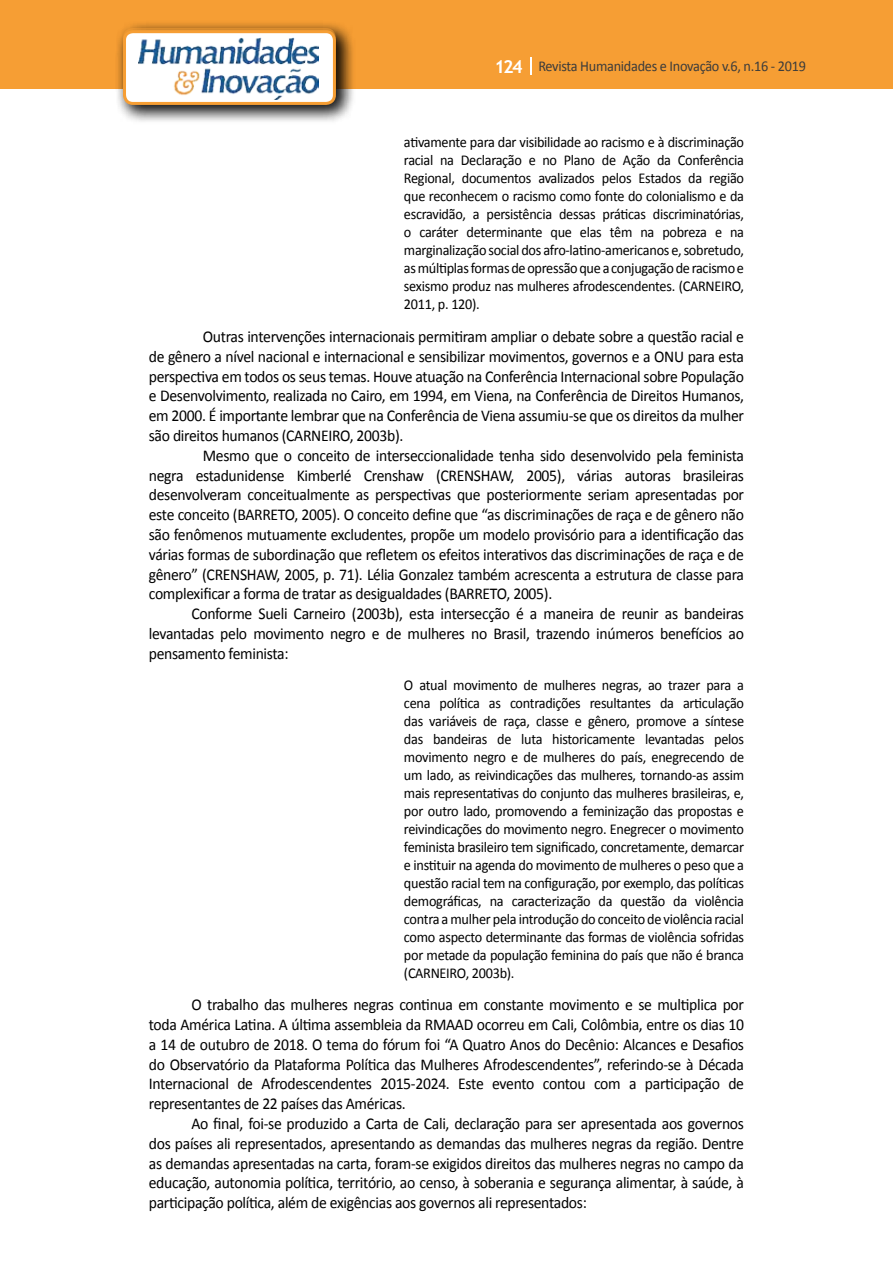
<style>
.page{position:relative;width:893px;height:1263px;background:#fff}
.page>*{position:absolute;margin:0;border:0;box-sizing:border-box;transform-origin:0 0}
.t1{font:16.5px/19.8px "Calibri";letter-spacing:-.02em;color:#000;text-align:justify;scale:.95 1}
.t2{font:15px/18px "Calibri";letter-spacing:-.02em;color:#000;text-align:justify;scale:.95 1}
.t3{font:15px "Calibri";letter-spacing:-.02em;color:#3c3c3b;scale:.95 1}
.s1{font-family:"Trebuchet MS";font-weight:700;font-size:18px;color:#fff}
</style>
<div class="page">
<div style="left:0;top:0;width:893px;height:88px;background:#f69e34"></div>
<svg style="left:530px;top:57px;width:2px;height:18px"></svg>
<div style="left:115px;top:22px;width:241px;height:103px;background:#000;opacity:.75"></div>
<div style="left:125px;top:32px;width:209px;height:71px;background:#fff;border-radius:9px"></div>
<img style="left:138px;top:37px;width:181px;height:62px">
<div style="left:123px;top:30px;width:213px;height:75px;border:3px solid #f69e34;border-radius:9px"></div>
<p class="t3" style="left:495px;top:57px;width:329px"><span class="s1">124</span> Revista Humanidades e Inovação v.6, n.16 - 2019</p>
<p class="t2" style="left:404px;top:133px;width:360px">ativamente para dar visibilidade ao racismo e à discriminação racial na Declaração e no Plano de Ação da Conferência Regional, documentos avalizados pelos Estados da região que reconhecem o racismo como fonte do colonialismo e da escravidão, a persistência dessas práticas discriminatórias, o caráter determinante que elas têm na pobreza e na marginalização social dos afro-latino-americanos e, sobretudo, as múltiplas formas de opressão que a conjugação de racismo e sexismo produz nas mulheres afrodescendentes. (CARNEIRO, 2011, p. 120).</p>
<p class="t1" style="left:149px;top:327px;width:628px;text-indent:54px">Outras intervenções internacionais permitiram ampliar o debate sobre a questão racial e de gênero a nível nacional e internacional e sensibilizar movimentos, governos e a ONU para esta perspectiva em todos os seus temas. Houve atuação na Conferência Internacional sobre População e Desenvolvimento, realizada no Cairo, em 1994, em Viena, na Conferência de Direitos Humanos, em 2000. É importante lembrar que na Conferência de Viena assumiu-se que os direitos da mulher são direitos humanos (CARNEIRO, 2003b).</p>
<p class="t1" style="left:149px;top:445px;width:628px;text-indent:54px">Mesmo que o conceito de interseccionalidade tenha sido desenvolvido pela feminista negra estadunidense Kimberlé Crenshaw (CRENSHAW, 2005), várias autoras brasileiras desenvolveram conceitualmente as perspectivas que posteriormente seriam apresentadas por este conceito (BARRETO, 2005). O conceito define que “as discriminações de raça e de gênero não são fenômenos mutuamente excludentes, propõe um modelo provisório para a identificação das várias formas de subordinação que refletem os efeitos interativos das discriminações de raça e de gênero” (CRENSHAW, 2005, p. 71). Lélia Gonzalez também acrescenta a estrutura de classe para complexificar a forma de tratar as desigualdades (BARRETO, 2005).</p>
<p class="t1" style="left:149px;top:604px;width:628px;text-indent:43px">Conforme Sueli Carneiro (2003b), esta intersecção é a maneira de reunir as bandeiras levantadas pelo movimento negro e de mulheres no Brasil, trazendo inúmeros benefícios ao pensamento feminista:</p>
<p class="t2" style="left:404px;top:675px;width:360px">O atual movimento de mulheres negras, ao trazer para a cena política as contradições resultantes da articulação das variáveis de raça, classe e gênero, promove a síntese das bandeiras de luta historicamente levantadas pelos movimento negro e de mulheres do país, enegrecendo de um lado, as reivindicações das mulheres, tornando-as assim mais representativas do conjunto das mulheres brasileiras, e, por outro lado, promovendo a feminização das propostas e reivindicações do movimento negro. Enegrecer o movimento feminista brasileiro tem significado, concretamente, demarcar e instituir na agenda do movimento de mulheres o peso que a questão racial tem na configuração, por exemplo, das políticas demográficas, na caracterização da questão da violência contra a mulher pela introdução do conceito de violência racial como aspecto determinante das formas de violência sofridas por metade da população feminina do país que não é branca (CARNEIRO, 2003b).</p>
<p class="t1" style="left:149px;top:995px;width:628px;text-indent:43px">O trabalho das mulheres negras continua em constante movimento e se multiplica por toda América Latina. A última assembleia da RMAAD ocorreu em Cali, Colômbia, entre os dias 10 a 14 de outubro de 2018. O tema do fórum foi “A Quatro Anos do Decênio: Alcances e Desafios do Observatório da Plataforma Política das Mulheres Afrodescendentes”, referindo-se à Década Internacional de Afrodescendentes 2015-2024. Este evento contou com a participação de representantes de 22 países das Américas.</p>
<p class="t1" style="left:149px;top:1113px;width:628px;text-indent:43px">Ao final, foi-se produzido a Carta de Cali, declaração para ser apresentada aos governos dos países ali representados, apresentando as demandas das mulheres negras da região. Dentre as demandas apresentadas na carta, foram-se exigidos direitos das mulheres negras no campo da educação, autonomia política, território, ao censo, à soberania e segurança alimentar, à saúde, à participação política, além de exigências aos governos ali representados:</p>
</div>
